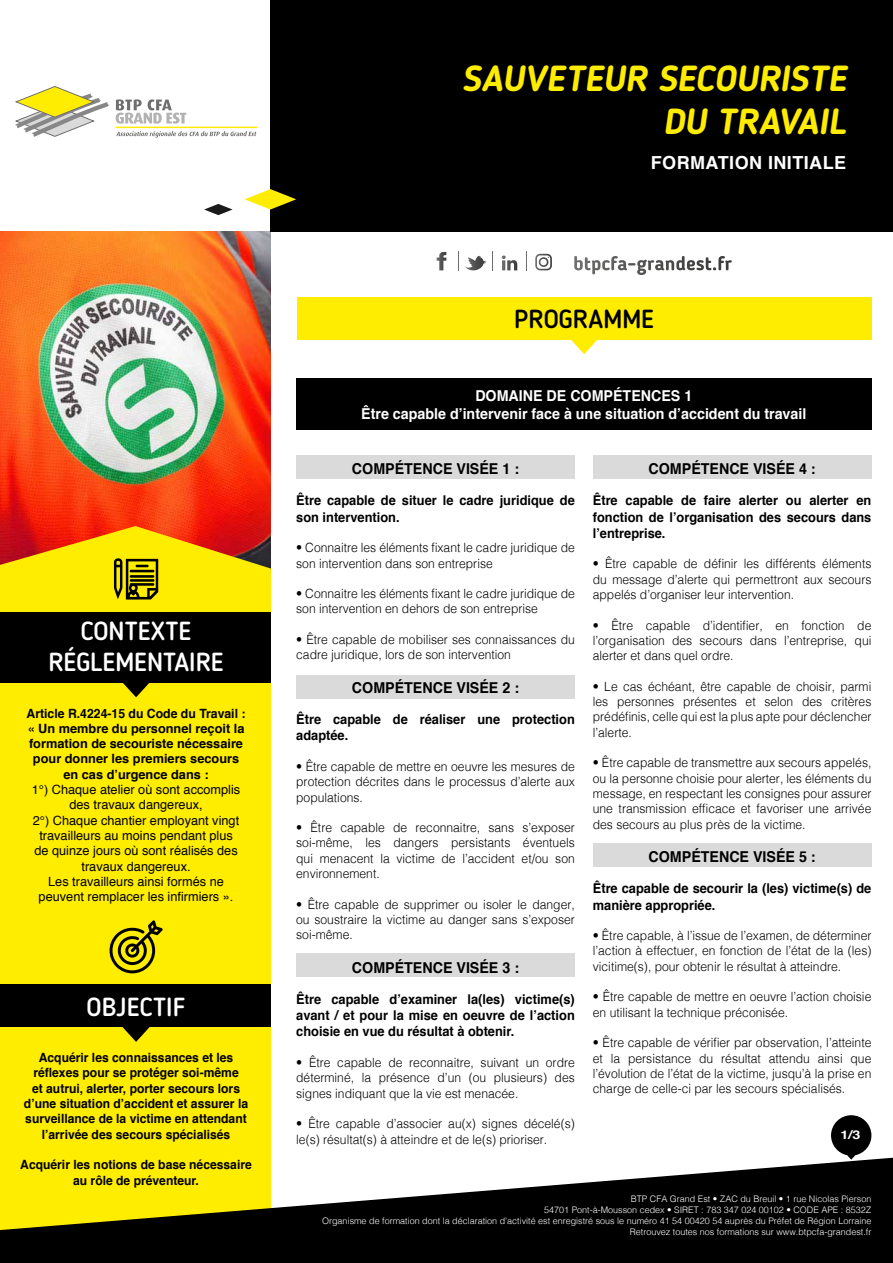
<style>
.page{position:relative;width:893px;height:1263px;background:#fff}
.page>*{position:absolute;margin:0;border:0;box-sizing:border-box;transform-origin:0 0}
.t1{font:italic 700 36px/43.2px "Blogger Sans";color:#ffed00;text-align:right}
.t2{font:500 25.95px/31.2px "Blogger Sans";color:#fff;text-align:center}
.t3{font:500 25.95px "Blogger Sans";color:#000}
.t4{font:700 18px "Helvetica";letter-spacing:.025em;color:#fff}
.t5{font:700 15px "Helvetica";color:#000;scale:.95 1}
.t6{font:700 15px/18px "Helvetica";color:#fff;text-align:center;scale:.95 1}
.t7{font:700 13.5px/16.2px "Helvetica";color:#000;scale:.95 1}
.t8{font:300 12.75px/15.3px "Helvetica";color:#000;text-align:justify;scale:.95 1}
.t9{font:700 12.75px/15.3px "Helvetica";color:#000;text-align:center;scale:.95 1}
.t10{font:12.75px/15.3px "Helvetica";color:#000;text-align:center}
.t11{font:700 12.75px/15.3px "Helvetica";color:#000;text-align:center;scale:.96 1}
.t12{font:700 12px "Helvetica";color:#fff;scale:1.2 1}
.t13{font:300 9px/10.8px "Helvetica";color:#fff;text-align:right}
</style>
<div class="page">
<div style="left:593px;top:456px;width:278px;height:23px;background:#dadada"></div>
<div style="left:296px;top:456px;width:279px;height:23px;background:#dadada"></div>
<div style="left:296px;top:675px;width:279px;height:23px;background:#dadada"></div>
<div style="left:296px;top:953px;width:279px;height:23px;background:#dadada"></div>
<div style="left:593px;top:843px;width:278px;height:23px;background:#dadada"></div>
<img style="left:0;top:232px;width:271px;height:294px">
<div style="left:0;top:526px;width:271px;height:632px;background:#ffed00"></div>
<div style="left:271px;top:0;width:622px;height:232px;background:#000"></div>
<svg style="left:0;top:1158px;width:893px;height:105px;fill:#000"></svg>
<svg style="left:15px;top:86px;width:94px;height:51px"></svg>
<svg style="left:116px;top:131px;width:140px;height:7px"></svg>
<hr style="left:116px;top:127px;width:141px;height:1px;background:#ffed00">
<svg style="left:116px;top:99px;width:70px;height:25px"></svg>
<svg style="left:204px;top:204px;width:29px;height:11px"></svg>
<svg style="left:245px;top:189px;width:51px;height:21px"></svg>
<svg style="left:437px;top:252px;width:9px;height:18px"></svg>
<svg style="left:465px;top:256px;width:21px;height:14px"></svg>
<svg style="left:535px;top:254px;width:17px;height:16px"></svg>
<svg style="left:502px;top:255px;width:15px;height:15px"></svg>
<svg style="left:458px;top:252px;width:1px;height:18px"></svg>
<svg style="left:492px;top:252px;width:1px;height:18px"></svg>
<svg style="left:526px;top:252px;width:1px;height:18px"></svg>
<svg style="left:574px;top:256px;width:151px;height:14px"></svg>
<div style="left:0;top:612px;width:271px;height:71px;background:#000"></div>
<div style="left:0;top:984px;width:271px;height:43px;background:#000"></div>
<svg style="left:831px;top:1115px;width:40px;height:45px"></svg>
<svg style="left:107px;top:920px;width:56px;height:53px;background:#b2a600"></svg>
<svg style="left:114px;top:558px;width:47px;height:44px;background:#8c8200"></svg>
<svg style="left:123px;top:683px;width:26px;height:14px"></svg>
<svg style="left:123px;top:1027px;width:26px;height:15px"></svg>
<div style="left:297px;top:297px;width:574px;height:43px;background:#ffed00"></div>
<svg style="left:571px;top:340px;width:26px;height:14px"></svg>
<div style="left:296px;top:378px;width:575px;height:52px;background:#000"></div>
<h1 class="t1" style="left:462px;top:56px;width:385px">SAUVETEUR SECOURISTE<br>DU TRAVAIL</h1>
<h3 class="t4" style="left:651px;top:148px;width:197px">FORMATION INITIALE</h3>
<h2 class="t2" style="left:49px;top:615px;width:177px">CONTEXTE<br>RÉGLEMENTAIRE</h2>
<p class="t11" style="left:27px;top:705px;width:230px">Article R.4224-15 du Code du Travail : « Un membre du personnel reçoit la formation de secouriste nécessaire pour donner les premiers secours en cas d’urgence dans :</p>
<p class="t10" style="left:32px;top:782px;width:210px">1°) Chaque atelier où sont accomplis des travaux dangereux,<br>2°) Chaque chantier employant vingt travailleurs au moins pendant plus de quinze jours où sont réalisés des travaux dangereux.<br>Les travailleurs ainsi formés ne peuvent remplacer les infirmiers ».</p>
<h2 class="t2" style="left:87px;top:991px;width:100px">OBJECTIF</h2>
<p class="t9" style="left:24px;top:1050px;width:237px">Acquérir les connaissances et les réflexes pour se protéger soi-même<br>et autrui, alerter, porter secours lors d’une situation d’accident et assurer la surveillance de la victime en attendant l’arrivée des secours spécialisés</p>
<p class="t9" style="left:20px;top:1157px;width:245px">Acquérir les notions de base nécessaire au rôle de préventeur.</p>
<h2 class="t3" style="left:514px;top:303px;width:141px">PROGRAMME</h2>
<p class="t6" style="left:361px;top:387px;width:470px">DOMAINE DE COMPÉTENCES 1<br>Être capable d’intervenir face à une situation d’accident du travail</p>
<p class="t5" style="left:352px;top:456px;width:177px">COMPÉTENCE VISÉE 1 :</p>
<p class="t7" style="left:296px;top:493px;width:295px">Être capable de situer le cadre juridique de son intervention.</p>
<p class="t8" style="left:296px;top:539px;width:295px">• Connaitre les éléments fixant le cadre juridique de son intervention dans son entreprise</p>
<p class="t8" style="left:296px;top:585px;width:295px">• Connaitre les éléments fixant le cadre juridique de son intervention en dehors de son entreprise</p>
<p class="t8" style="left:296px;top:631px;width:295px">• Être capable de mobiliser ses connaissances du cadre juridique, lors de son intervention</p>
<p class="t5" style="left:352px;top:675px;width:177px">COMPÉTENCE VISÉE 2 :</p>
<p class="t7" style="left:296px;top:711px;width:295px">Être capable de réaliser une protection adaptée.</p>
<p class="t8" style="left:296px;top:758px;width:295px">• Être capable de mettre en oeuvre les mesures de protection décrites dans le processus d’alerte aux populations.</p>
<p class="t8" style="left:296px;top:819px;width:295px">• Être capable de reconnaitre, sans s’exposer soi-même, les dangers persistants éventuels qui menacent la victime de l’accident et/ou son environnement.</p>
<p class="t8" style="left:296px;top:895px;width:295px">• Être capable de supprimer ou isoler le danger, ou soustraire la victime au danger sans s’exposer soi-même.</p>
<p class="t5" style="left:352px;top:955px;width:177px">COMPÉTENCE VISÉE 3 :</p>
<p class="t7" style="left:296px;top:991px;width:295px;text-align:justify">Être capable d’examiner la(les) victime(s) avant / et pour la mise en oeuvre de l’action choisie en vue du résultat à obtenir.</p>
<p class="t8" style="left:296px;top:1054px;width:295px">• Être capable de reconnaitre, suivant un ordre déterminé, la présence d’un (ou plusieurs) des signes indiquant que la vie est menacée.</p>
<p class="t8" style="left:296px;top:1115px;width:295px">• Être capable d’associer au(x) signes décelé(s) le(s) résultat(s) à atteindre et de le(s) prioriser.</p>
<p class="t5" style="left:649px;top:456px;width:177px">COMPÉTENCE VISÉE 4 :</p>
<p class="t7" style="left:593px;top:493px;width:295px;text-align:justify">Être capable de faire alerter ou alerter en fonction de l’organisation des secours dans l’entreprise.</p>
<p class="t8" style="left:593px;top:555px;width:295px">• Être capable de définir les différents éléments du message d’alerte qui permettront aux secours appelés d’organiser leur intervention.</p>
<p class="t8" style="left:593px;top:616px;width:295px">• Être capable d’identifier, en fonction de l’organisation des secours dans l’entreprise, qui alerter et dans quel ordre.</p>
<p class="t8" style="left:593px;top:678px;width:295px">• Le cas échéant, être capable de choisir, parmi les personnes présentes et selon des critères prédéfinis, celle qui est la plus apte pour déclencher l’alerte.</p>
<p class="t8" style="left:593px;top:754px;width:295px">• Être capable de transmettre aux secours appelés, ou la personne choisie pour alerter, les éléments du message, en respectant les consignes pour assurer une transmission efficace et favoriser une arrivée des secours au plus près de la victime.</p>
<p class="t5" style="left:649px;top:844px;width:177px">COMPÉTENCE VISÉE 5 :</p>
<p class="t7" style="left:593px;top:881px;width:295px">Être capable de secourir la (les) victime(s) de manière appropriée.</p>
<p class="t8" style="left:593px;top:927px;width:295px">• Être capable, à l’issue de l’examen, de déterminer l’action à effectuer, en fonction de l’état de la (les) vicitime(s), pour obtenir le résultat à atteindre.</p>
<p class="t8" style="left:593px;top:988px;width:295px">• Être capable de mettre en oeuvre l’action choisie en utilisant la technique préconisée.</p>
<p class="t8" style="left:593px;top:1034px;width:295px">• Être capable de vérifier par observation, l’atteinte et la persistance du résultat attendu ainsi que l’évolution de l’état de la victime, jusqu’à la prise en charge de celle-ci par les secours spécialisés.</p>
<p class="t12" style="left:840px;top:1125px;width:18px">1/3</p>
<p class="t13" style="left:322px;top:1193px;width:551px">BTP CFA Grand Est • ZAC du Breuil • 1 rue Nicolas Pierson<br>54701 Pont-à-Mousson cedex • SIRET : 783 347 024 00102 • CODE APE : 8532Z<br>Organisme de formation dont la déclaration d’activité est enregistré sous le numéro 41 54 00420 54 auprès du Préfet de Région Lorraine Retrouvez toutes nos formations sur www.btpcfa-grandest.fr</p>
</div>
